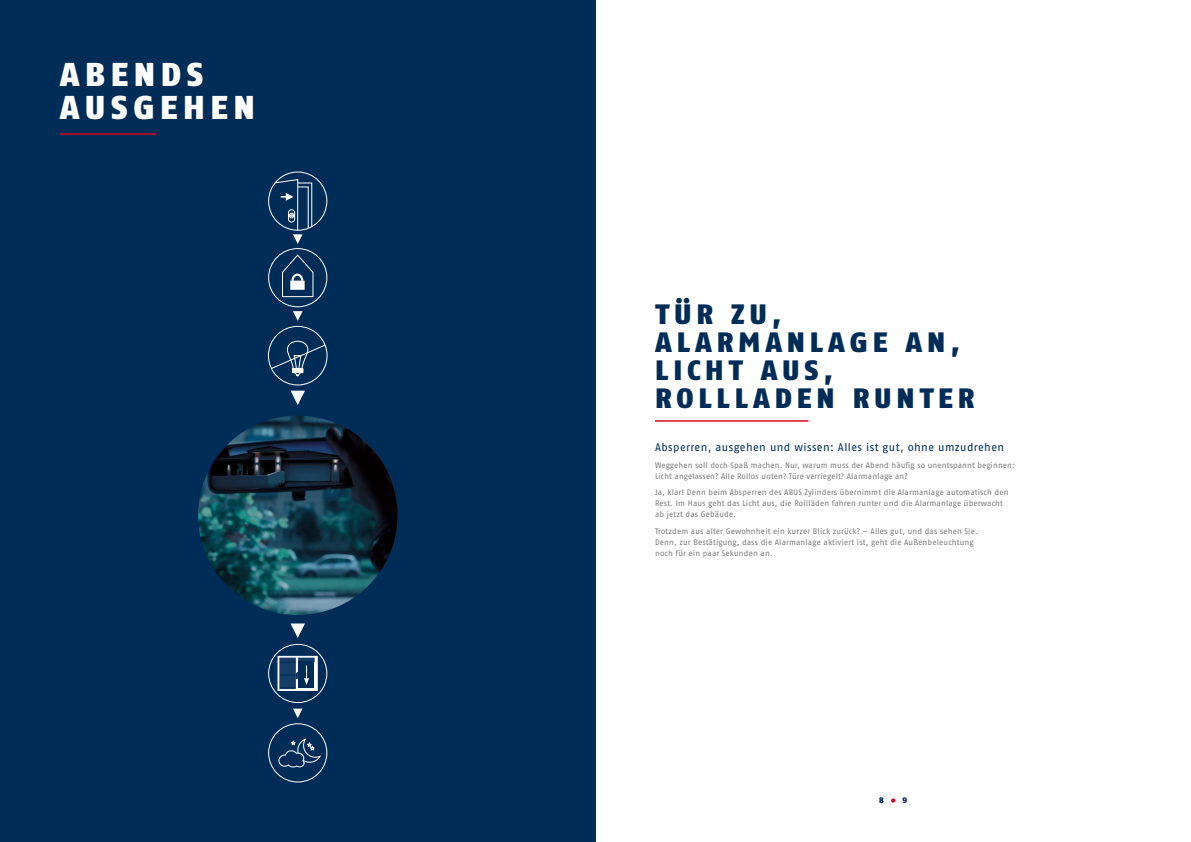
<style>
.page{position:relative;width:1191px;height:842px;background:#fff}
.page>*{position:absolute;margin:0;border:0;box-sizing:border-box;transform-origin:0 0}
.t1{font:900 33px/33px "ABUS Fago Pro";letter-spacing:.17em;color:#fff}
.t2{font:900 28px/28px "ABUS Fago Pro";letter-spacing:.17em;color:#002c58}
.t3{font:11px "ABUS Fago Pro";letter-spacing:.04em;color:#002c58}
.t4{font:8px/11px "ABUS Fago Pro";letter-spacing:.015em;color:#7c7b7b}
.t5{font:900 8px "ABUS Fago Pro";color:#002c58}
</style>
<div class="page">
<svg style="left:891px;top:798px;width:4px;height:5px"></svg>
<div style="left:0;top:0;width:595px;height:842px;background:#002c58"></div>
<img style="left:198px;top:416px;width:199px;height:199px;border-radius:100px">
<svg style="left:293px;top:311px;width:9px;height:10px"></svg>
<svg style="left:293px;top:709px;width:9px;height:9px"></svg>
<svg style="left:290px;top:391px;width:15px;height:14px"></svg>
<svg style="left:290px;top:623px;width:15px;height:15px"></svg>
<div style="left:268px;top:248px;width:59px;height:59px;border:1px solid #fff;border-radius:50%"></div>
<svg style="left:281px;top:254px;width:33px;height:44px"></svg>
<div style="left:290px;top:281px;width:15px;height:9px;background:#fff"></div>
<svg style="left:269px;top:179px;width:43px;height:65px"></svg>
<div style="left:268px;top:326px;width:59px;height:59px;border:1px solid #fff;border-radius:50%"></div>
<svg style="left:270px;top:340px;width:56px;height:37px"></svg>
<div style="left:268px;top:723px;width:59px;height:59px;border:1px solid #fff;border-radius:50%"></div>
<svg style="left:278px;top:738px;width:44px;height:30px"></svg>
<div style="left:268px;top:644px;width:59px;height:59px;border:1px solid #fff;border-radius:50%"></div>
<div style="left:297px;top:660px;width:31px;height:43px;background:#000;opacity:.25"></div>
<svg style="left:278px;top:656px;width:39px;height:35px"></svg>
<hr style="left:655px;top:420px;width:153px;height:2px;background:#db0720">
<hr style="left:60px;top:133px;width:96px;height:2px;background:#db0720">
<h1 class="t1" style="left:60px;top:58px;width:197px">ABENDS<br>AUSGEHEN</h1>
<h2 class="t2" style="left:655px;top:300px;width:321px">TÜR ZU,<br>ALARMANLAGE AN,<br>LICHT AUS,<br>ROLLLADEN RUNTER</h2>
<h3 class="t3" style="left:655px;top:441px;width:351px">Absperren, ausgehen und wissen: Alles ist gut, ohne umzudrehen</h3>
<p class="t4" style="left:655px;top:459px;width:361px">Weggehen soll doch Spaß machen. Nur, warum muss der Abend häufig so unentspannt beginnen:<br>Licht angelassen? Alle Rollos unten? Türe verriegelt? Alarmanlage an?</p>
<p class="t4" style="left:655px;top:487px;width:355px">Ja, klar! Denn beim Absperren des ABUS Zylinders übernimmt die Alarmanlage automatisch den<br>Rest. Im Haus geht das Licht aus, die Rollläden fahren runter und die Alarmanlage überwacht ab jetzt das Gebäude.</p>
<p class="t4" style="left:655px;top:526px;width:324px">Trotzdem aus alter Gewohnheit ein kurzer Blick zurück? – Alles gut, und das sehen Sie.<br>Denn, zur Bestätigung, dass die Alarmanlage aktiviert ist, geht die Außenbeleuchtung noch für ein paar Sekunden an.</p>
<p class="t5" style="left:879px;top:795px;width:6px">8</p>
<p class="t5" style="left:902px;top:795px;width:6px">9</p>
</div>
